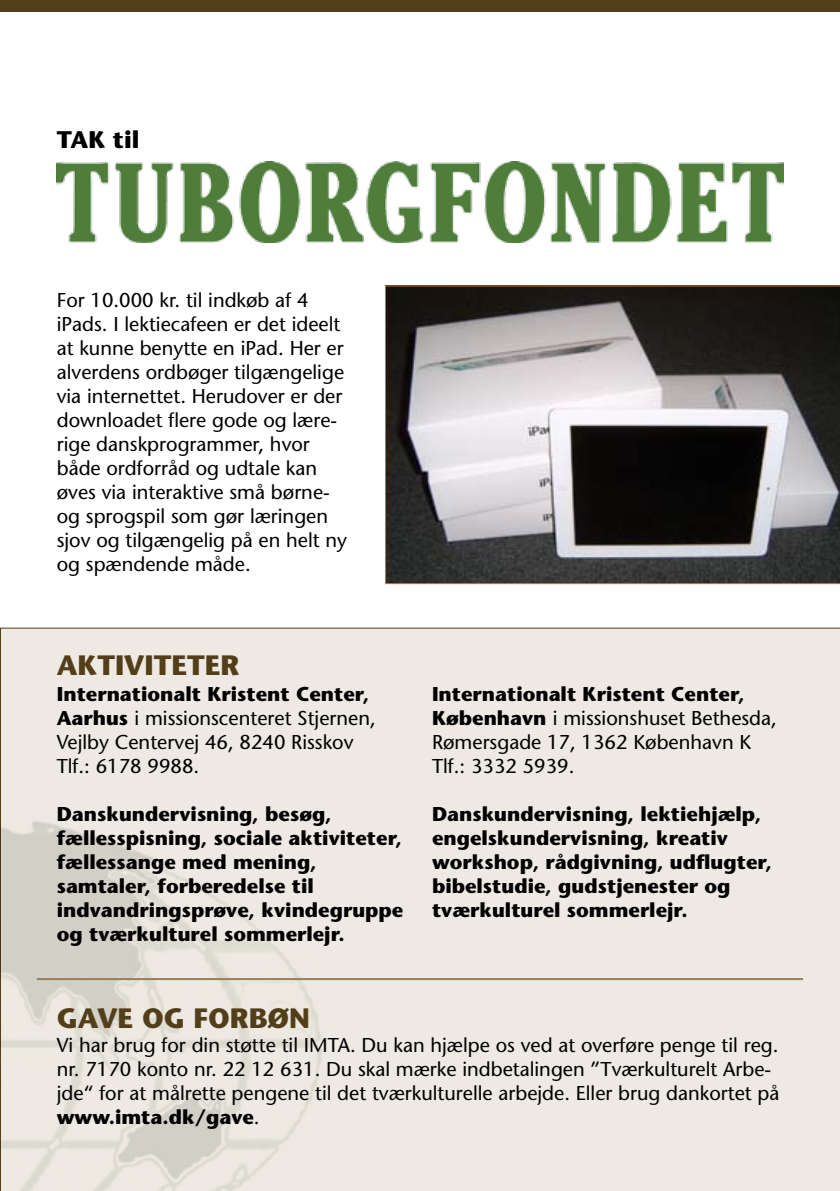
<style>
.page{position:relative;width:840px;height:1191px;background:#fff}
.page>*{position:absolute;margin:0;border:0;box-sizing:border-box;transform-origin:0 0}
.t1{font:700 28px "Stone Sans Std";color:#523f1a}
.t2{font:700 24px "Stone Sans Std";color:#000}
.t3{font:500 20px/24px "Stone Sans Std";color:#000}
.t4{font:700 20px/24px "Stone Sans Std";color:#000}
.s1{font-weight:700}
</style>
<div class="page">
<div style="left:0;top:627px;width:839px;height:564px;background:#eeeae3"></div>
<div style="left:0;top:0;width:839px;height:11px;background:#523f1a"></div>
<img style="left:0;top:816px;width:363px;height:375px">
<img style="left:57px;top:161px;width:725px;height:81px">
<svg style="left:385px;top:285px;width:454px;height:299px"></svg>
<hr style="left:37px;top:978px;width:765px;height:2px;background:#958059">
<p class="t2" style="left:57px;top:125px;width:84px">TAK til</p>
<p class="t3" style="left:57px;top:288px;width:292px">For 10.000 kr. til indkøb af 4 iPads. I lektiecafeen er det ideelt at kunne benytte en iPad. Her er alverdens ordbøger tilgængelige via internettet. Herudover er der downloadet flere gode og lære&shy;rige danskprogrammer, hvor både ordforråd og udtale kan øves via interaktive små børne&shy;og sprogspil som gør læringen sjov og tilgængelig på en helt ny og spændende måde.</p>
<h1 class="t1" style="left:57px;top:648px;width:184px">AKTIVITETER</h1>
<p class="t3" style="left:57px;top:682px;width:320px"><span class="s1">Internationalt Kristent Center,<br>Aarhus</span> i missionscenteret Stjernen,<br>Vejlby Centervej 46, 8240 Risskov<br>Tlf.: 6178 9988.</p>
<p class="t4" style="left:57px;top:802px;width:348px">Danskundervisning, besøg, fællesspisning, sociale aktiviteter, fællessange med mening, samtaler, forberedelse til indvandringsprøve, kvindegruppe og tværkulturel sommerlejr.</p>
<p class="t3" style="left:432px;top:682px;width:346px"><span class="s1">Internationalt Kristent Center,<br>København</span> i missionshuset Bethesda,<br>Rømersgade 17, 1362 København K<br>Tlf.: 3332 5939.</p>
<p class="t4" style="left:432px;top:802px;width:341px">Danskundervisning, lektiehjælp, engelskundervisning, kreativ workshop, rådgivning, udflugter, bibelstudie, gudstjenester og tværkulturel sommerlejr.</p>
<h1 class="t1" style="left:57px;top:1001px;width:255px">GAVE OG FORBØN</h1>
<p class="t3" style="left:57px;top:1033px;width:723px">Vi har brug for din støtte til IMTA. Du kan hjælpe os ved at overføre penge til reg. nr. 7170 konto nr. 22 12 631. Du skal mærke indbetalingen ”Tværkulturelt Arbe&shy;jde“ for at målrette pengene til det tværkulturelle arbejde. Eller brug dankortet på <span class="s1">www.imta.dk/gave</span>.</p>
</div>
